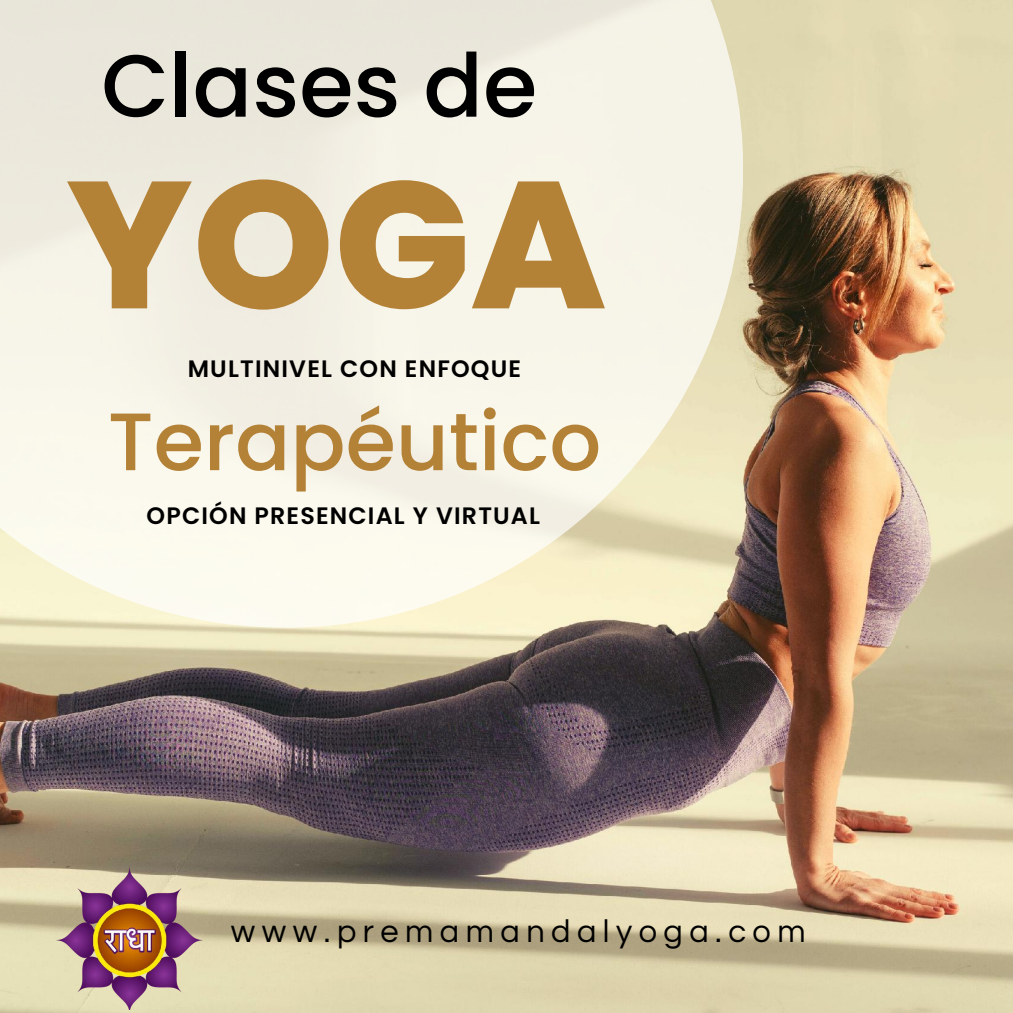
<style>
.page{position:relative;width:1013px;height:1013px;background:#fff}
.page>*{position:absolute;margin:0;border:0;box-sizing:border-box;transform-origin:0 0}
.t1{font:800 179.88px "Poppins";color:#b48237}
.t2{font:500 88px "Poppins";color:#000}
.t3{font:500 81.38px "Poppins";color:#b48237}
.t4{font:32.5px "Questrial";letter-spacing:.2em;color:#000}
.t5{font:600 23.75px "Poppins";letter-spacing:.05em;color:#000}
</style>
<div class="page">
<img style="left:0;top:0;width:1012px;height:1012px">
<svg style="left:0;top:0;width:743px;height:627px;background:#f2efe0"></svg>
<img style="left:37px;top:856px;width:184px;height:153px">
<p class="t2" style="left:101px;top:24px;width:437px">Clases de</p>
<p class="t1" style="left:66px;top:119px;width:541px">YOGA</p>
<p class="t5" style="left:188px;top:351px;width:335px">MULTINIVEL CON ENFOQUE</p>
<p class="t3" style="left:108px;top:385px;width:495px">Terapéutico</p>
<p class="t5" style="left:146px;top:499px;width:395px">OPCIÓN PRESENCIAL Y VIRTUAL</p>
<p class="t4" style="left:231px;top:914px;width:576px">www.premamandalyoga.com</p>
</div>
